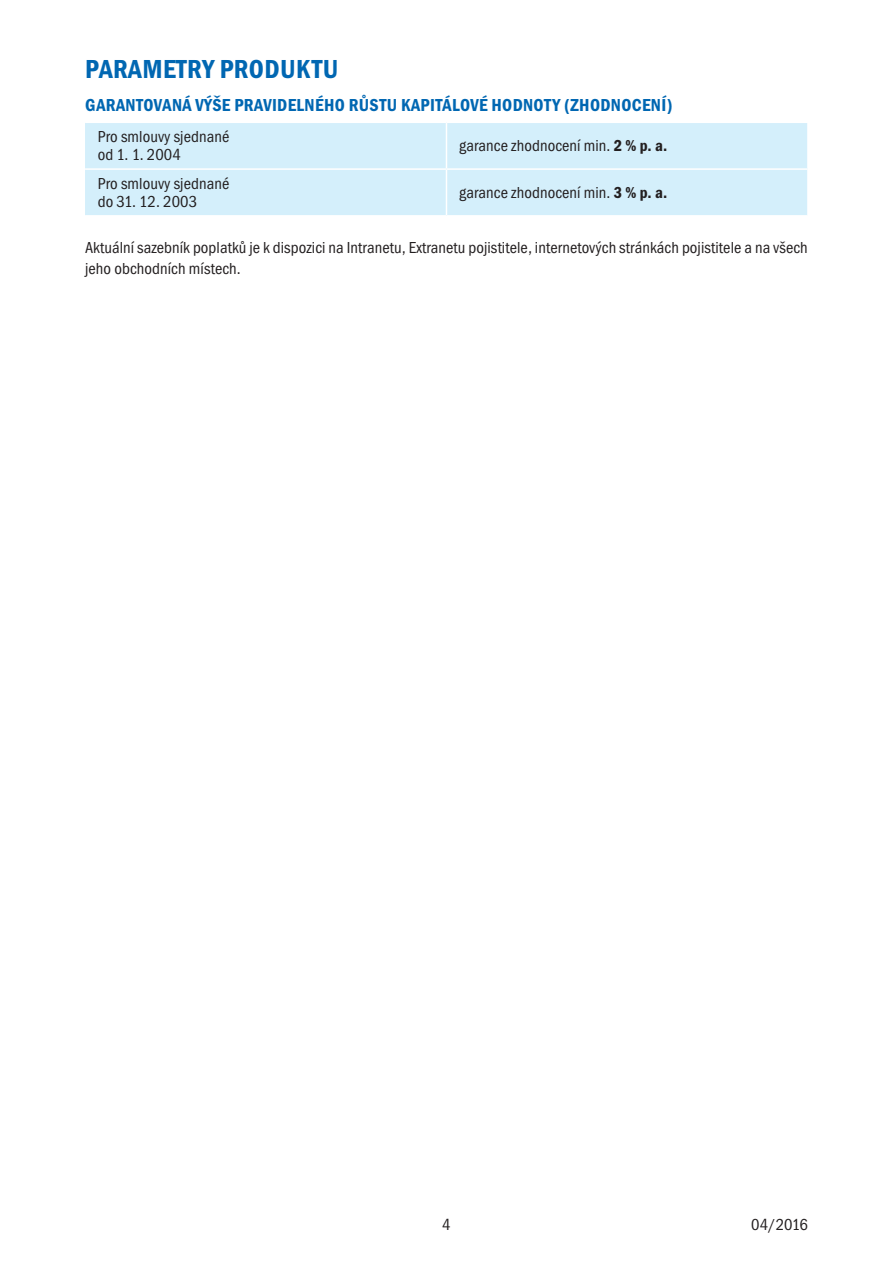
<style>
.page{position:relative;width:893px;height:1263px;background:#fff}
.page>*{position:absolute;margin:0;border:0;box-sizing:border-box;transform-origin:0 0}
.t1{font:27px "Franklin Got Itc TOT Dem Con";letter-spacing:.015em;color:#0167b2}
.t2{font:18px "Franklin Got Itc TOT Dem Con";color:#0167b2}
.t3{font:16.5px/18px "Franklin Got Itc TOT Boo Con";letter-spacing:.005em;color:#231f20}
.s1{font-family:"Franklin Got Itc TOT Dem Con"}
</style>
<div class="page">
<div style="left:85px;top:123px;width:722px;height:92px;background:#d4effb"></div>
<hr style="left:446px;top:123px;width:1px;height:45px;background:#fff">
<hr style="left:85px;top:168px;width:361px;height:2px;background:#fff">
<hr style="left:446px;top:168px;width:363px;height:2px;background:#fff">
<hr style="left:446px;top:170px;width:1px;height:45px;background:#fff">
<h1 class="t1" style="left:85px;top:53px;width:255px">PARAMETRY PRODUKTU</h1>
<p class="t2" style="left:85px;top:95px;width:22px">GARANTOVANÁ</p>
<p class="t2" style="left:195px;top:95px;width:10px">VÝŠE</p>
<p class="t2" style="left:234px;top:95px;width:11px">PRAVIDELNÉHO</p>
<p class="t2" style="left:349px;top:95px;width:11px">RŮSTU</p>
<p class="t2" style="left:401px;top:95px;width:10px">KAPITÁLOVÉ</p>
<p class="t2" style="left:491px;top:95px;width:11px">HODNOTY</p>
<p class="t2" style="left:564px;top:95px;width:17px">(ZHODNOCENÍ</p>
<p class="t2" style="left:666px;top:95px;width:8px">)</p>
<p class="t3" style="left:98px;top:128px;width:133px">Pro smlouvy sjednané od 1. 1. 2004</p>
<p class="t3" style="left:459px;top:137px;width:210px">garance zhodnocení min. <span class="s1">2 % P. A.</span></p>
<p class="t3" style="left:98px;top:175px;width:133px">Pro smlouvy sjednané do 31. 12. 2003</p>
<p class="t3" style="left:459px;top:184px;width:210px">garance zhodnocení min. <span class="s1">3 % P. A.</span></p>
<p class="t3" style="left:85px;top:237px;width:724px;line-height:21px">Aktuální sazebník poplatků je k dispozici na Intranetu, Extranetu pojistitele, internetových stránkách pojistitele a na všech jeho obchodních místech.</p>
<p class="t3" style="left:442px;top:1216px;width:10px">4</p>
<p class="t3" style="left:751px;top:1216px;width:58px">04/2016</p>
</div>
